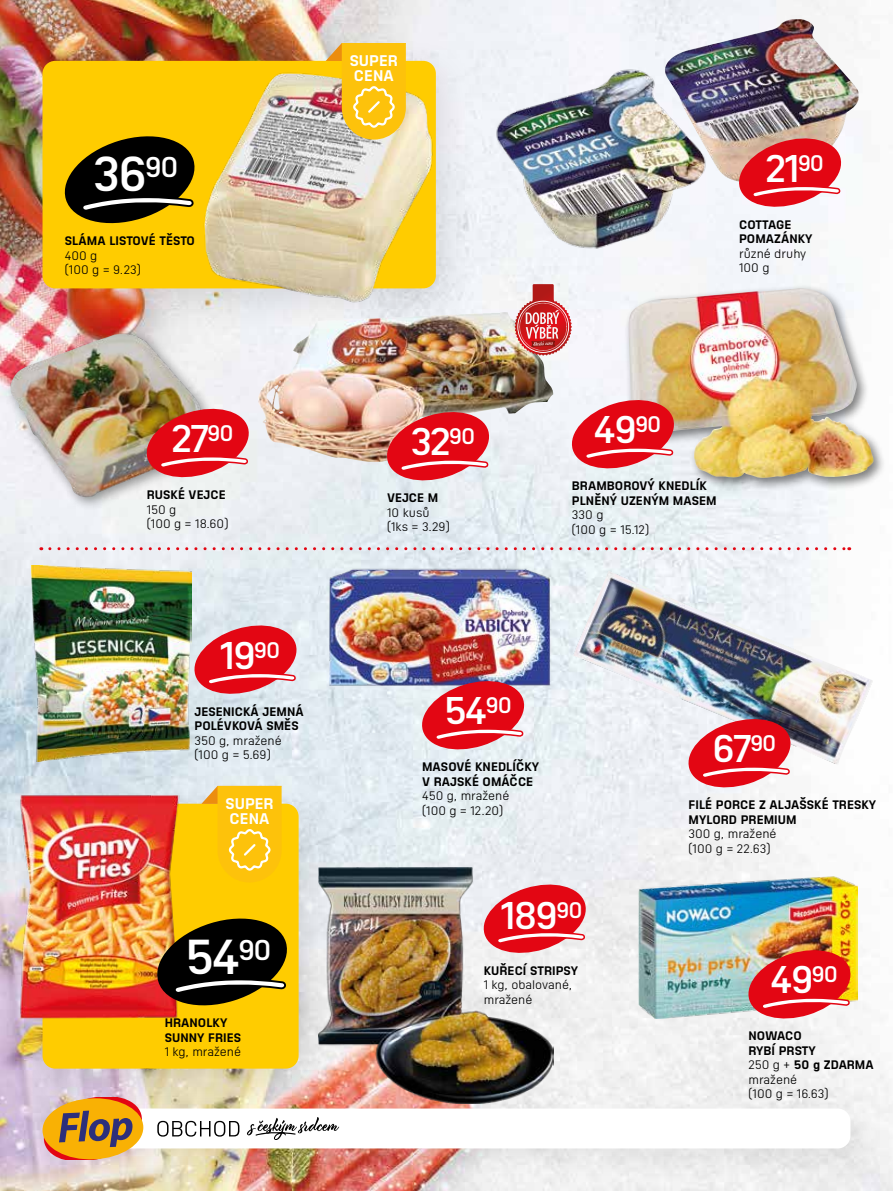
<style>
.page{position:relative;width:893px;height:1191px;background:#fff}
.page>*{position:absolute;margin:0;border:0;box-sizing:border-box;transform-origin:0 0}
.t1{font:600 47.7px "Sizmo Pro";color:#fff}
.t2{font:600 37.5px "Sizmo Pro";letter-spacing:-.05em;color:#fff}
.t3{font:700 15px/15px "Sizmo Pro";letter-spacing:.005em;color:#fff}
.t4{font:700 12px/14.4px "Sizmo Pro";letter-spacing:.005em;color:#000}
.t5{font:12px/14.4px "Sizmo Pro";color:#000}
.s1{font-weight:400}
</style>
<div class="page">
<img style="left:0;top:0;width:893px;height:1191px">
<div style="left:12px;top:34px;width:467px;height:302px;background:#000;opacity:.12"></div>
<div style="left:43px;top:61px;width:393px;height:227px;background:#fc0;border-radius:13px"></div>
<div style="left:12px;top:777px;width:330px;height:339px;background:#000;opacity:.12"></div>
<div style="left:43px;top:803px;width:256px;height:265px;background:#fc0;border-radius:13px"></div>
<div style="left:61px;top:1097px;width:824px;height:86px;background:#000;opacity:.06"></div>
<div style="left:72px;top:1108px;width:778px;height:40px;background:#fff;border-radius:13px"></div>
<svg style="left:43px;top:1097px;width:100px;height:63px"></svg>
<svg style="left:157px;top:1120px;width:82px;height:16px"></svg>
<svg style="left:247px;top:1117px;width:92px;height:22px"></svg>
<svg style="left:50px;top:547px;width:800px;height:3px"></svg>
<svg style="left:64px;top:136px;width:129px;height:88px"></svg>
<svg style="left:201px;top:786px;width:81px;height:96px"></svg>
<img style="left:638px;top:875px;width:220px;height:143px">
<img style="left:744px;top:945px;width:111px;height:78px">
<img style="left:318px;top:867px;width:236px;height:236px">
<svg style="left:479px;top:879px;width:111px;height:78px"></svg>
<img style="left:19px;top:780px;width:168px;height:252px">
<svg style="left:152px;top:912px;width:135px;height:99px"></svg>
<img style="left:573px;top:570px;width:300px;height:195px">
<svg style="left:684px;top:714px;width:111px;height:78px"></svg>
<img style="left:32px;top:565px;width:159px;height:196px">
<svg style="left:190px;top:620px;width:111px;height:78px"></svg>
<div style="left:624px;top:284px;width:263px;height:207px;background:#000;opacity:.5"></div>
<img style="left:627px;top:288px;width:246px;height:191px">
<img style="left:662px;top:19px;width:196px;height:165px">
<img style="left:489px;top:63px;width:225px;height:191px">
<div style="left:4px;top:327px;width:211px;height:184px;background:#000;opacity:.4"></div>
<img style="left:11px;top:333px;width:191px;height:165px">
<svg style="left:143px;top:404px;width:110px;height:78px"></svg>
<img style="left:193px;top:64px;width:246px;height:256px">
<img style="left:326px;top:43px;width:80px;height:97px">
<img style="left:258px;top:312px;width:295px;height:150px">
<svg style="left:514px;top:284px;width:58px;height:72px"></svg>
<svg style="left:383px;top:407px;width:110px;height:78px"></svg>
<svg style="left:568px;top:395px;width:110px;height:78px"></svg>
<svg style="left:735px;top:134px;width:110px;height:77px"></svg>
<img style="left:315px;top:558px;width:247px;height:141px">
<svg style="left:418px;top:676px;width:110px;height:78px"></svg>
<h1 class="t1" style="left:93px;top:134px;width:87px">36<sup>90</sup></h1>
<p class="t4" style="left:65px;top:232px;width:132px">SLÁMA LISTOVÉ TĚSTO</p>
<p class="t5" style="left:65px;top:247px;width:77px">400 g<br>(100 g = 9.23)</p>
<p class="t3" style="left:350px;top:51px;width:50px">SUPER<br>CENA</p>
<h2 class="t2" style="left:766px;top:137px;width:60px">21<sup>90</sup></h2>
<p class="t4" style="left:739px;top:216px;width:75px">COTTAGE<br>POMAZÁNKY</p>
<p class="t5" style="left:739px;top:245px;width:69px">různé druhy<br>100 g</p>
<h2 class="t2" style="left:171px;top:407px;width:64px">27<sup>90</sup></h2>
<p class="t4" style="left:147px;top:486px;width:81px">RUSKÉ VEJCE</p>
<p class="t5" style="left:147px;top:501px;width:83px">150 g<br>(100 g = 18.60)</p>
<h2 class="t2" style="left:220px;top:624px;width:62px">19<sup>90</sup></h2>
<p class="t4" style="left:195px;top:702px;width:111px">JESENICKÁ JEMNÁ<br>POLÉVKOVÁ SMĚS</p>
<p class="t5" style="left:194px;top:732px;width:89px">350 g, mražené (100 g = 5.69)</p>
<p class="t3" style="left:225px;top:793px;width:50px">SUPER<br>CENA</p>
<h1 class="t1" style="left:185px;top:916px;width:88px">54<sup>90</sup></h1>
<p class="t4" style="left:165px;top:1014px;width:78px">HRANOLKY<br>SUNNY FRIES</p>
<p class="t5" style="left:165px;top:1043px;width:78px">1 kg, mražené</p>
<h2 class="t2" style="left:410px;top:410px;width:66px">32<sup>90</sup></h2>
<p class="t4" style="left:387px;top:489px;width:53px">VEJCE M</p>
<p class="t5" style="left:387px;top:504px;width:64px">10 kusů (1ks = 3.29)</p>
<h2 class="t2" style="left:594px;top:398px;width:69px">49<sup>90</sup></h2>
<p class="t4" style="left:572px;top:477px;width:146px">BRAMBOROVÝ KNEDLÍK<br>PLNĚNÝ UZENÝM MASEM</p>
<p class="t5" style="left:572px;top:506px;width:79px">330 g<br>(100 g = 15.12)</p>
<h2 class="t2" style="left:444px;top:679px;width:70px">54<sup>90</sup></h2>
<p class="t4" style="left:422px;top:758px;width:119px">MASOVÉ KNEDLÍČKY<br>V RAJSKÉ OMÁČCE</p>
<p class="t5" style="left:422px;top:787px;width:89px">450 g, mražené (100 g = 12.20)</p>
<h2 class="t2" style="left:712px;top:717px;width:66px">67<sup>90</sup></h2>
<p class="t4" style="left:688px;top:796px;width:189px">FILÉ PORCE Z ALJAŠSKÉ TRESKY<br>MYLORD PREMIUM</p>
<p class="t5" style="left:688px;top:825px;width:89px">300 g, mražené (100 g = 22.63)</p>
<h2 class="t2" style="left:501px;top:883px;width:83px">189<sup>90</sup></h2>
<p class="t4" style="left:484px;top:961px;width:96px">KUŘECÍ STRIPSY</p>
<p class="t5" style="left:484px;top:976px;width:90px">1 kg, obalované, mražené</p>
<h2 class="t2" style="left:770px;top:948px;width:69px">49<sup>90</sup></h2>
<p class="t4" style="left:748px;top:1027px;width:127px">NOWACO<br>RYBÍ PRSTY<br><span class="s1">250 g +</span> 50 g ZDARMA <span class="s1">mražené<br>(100 g = 16.63)</span></p>
</div>
